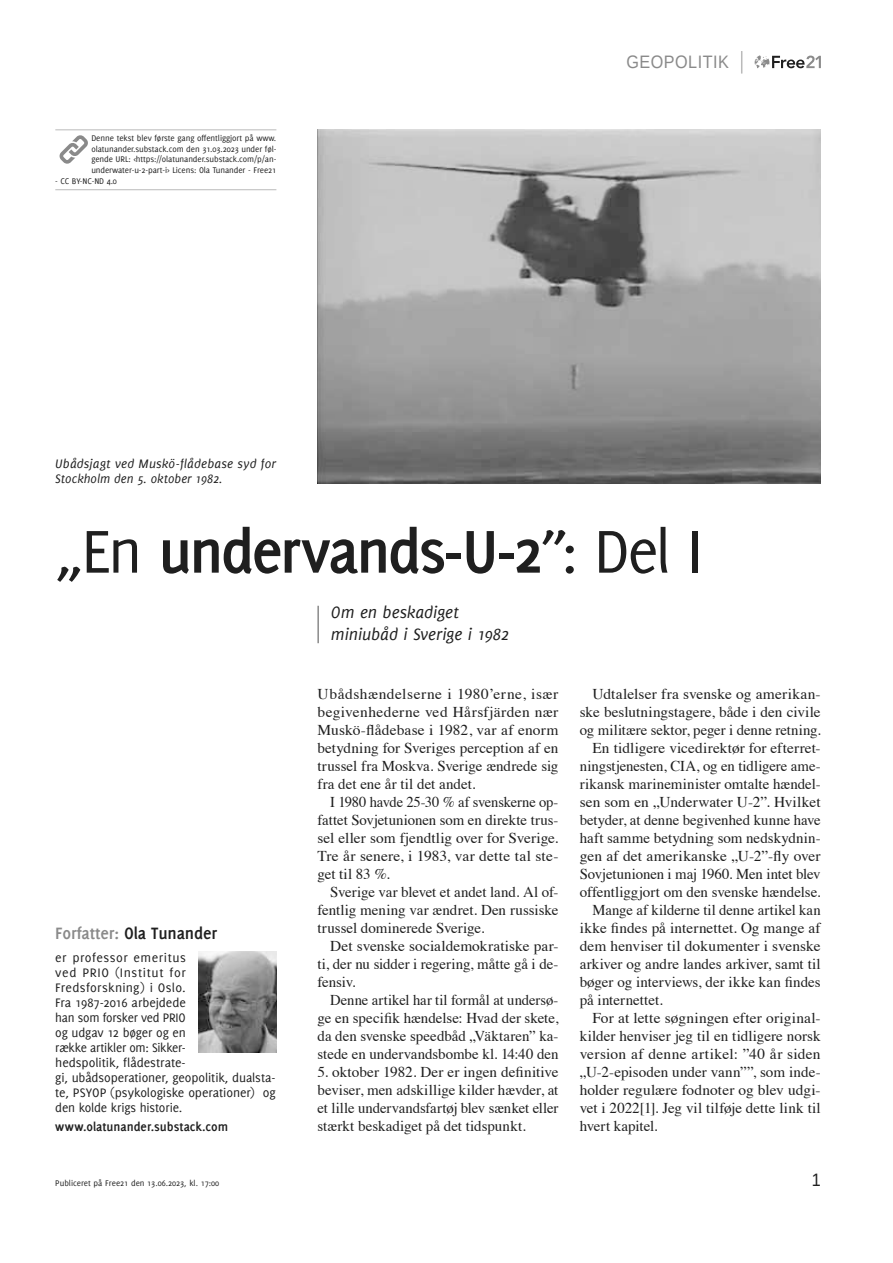
<style>
.page{position:relative;width:893px;height:1263px;background:#fff}
.page>*{position:absolute;margin:0;border:0;box-sizing:border-box;transform-origin:0 0}
.t1{font:700 66px "Delicious";letter-spacing:-.04em;color:#1f1f1f}
.t2{font:italic 18px/21.6px "Delicious";color:#1f1f1f}
.t3{font:700 18px "Delicious";letter-spacing:-.01em;color:#1f1f1f}
.t4{font:18px "Liberation Sans";letter-spacing:.03em;color:#8a8a8a;scale:.9 1}
.t5{font:18px "Liberation Sans";color:#1f1f1f;scale:.9 1}
.t6{font:15px/18px "Times";color:#1f1f1f;text-align:justify}
.t7{font:15px "Times";letter-spacing:.02em;color:#1f1f1f}
.t8{font:13.5px/15px "Delicious";letter-spacing:-.005em;color:#1f1f1f}
.t9{font:italic 13.5px/15px "Delicious";letter-spacing:.01em;color:#1f1f1f}
.t10{font:700 13.5px "Delicious";color:#1f1f1f}
.t11{font:9px/10.8px "Delicious";letter-spacing:-.01em;color:#1f1f1f;text-align:justify}
.s1{font-weight:400}
.s2{color:#8a8a8a}
</style>
<div class="page">
<svg style="left:755px;top:55px;width:66px;height:13px"></svg>
<svg style="left:741px;top:51px;width:1px;height:23px"></svg>
<img style="left:317px;top:130px;width:504px;height:353px">
<img style="left:199px;top:952px;width:77px;height:100px">
<hr style="left:55px;top:129px;width:221px;height:1px;background:#bababa">
<hr style="left:55px;top:189px;width:221px;height:1px;background:#bababa">
<svg style="left:59px;top:135px;width:29px;height:29px"></svg>
<hr style="left:317px;top:606px;width:2px;height:37px;background:#8a8a8a">
<p class="t11" style="left:91px;top:132px;width:187px">Denne tekst blev første gang offentliggjort på www. olatunander.substack.com den 31.03.2023 under føl&shy;gende URL: &lt;https://olatunander.substack.com/p/an&shy;underwater-u-2-part-i&gt; Licens: Ola Tunander - Free21</p>
<p class="t11" style="left:55px;top:176px;width:63px">- CC BY-NC-ND 4.0</p>
<p class="t9" style="left:55px;top:456px;width:223px">Ubådsjagt ved Muskö-flådebase syd for<br>Stockholm den 5. oktober 1982.</p>
<p class="t4" style="left:626px;top:51px;width:115px">GEOPOLITIK</p>
<h1 class="t1" style="left:55px;top:513px;width:649px"><span class="s1">„En</span> undervands-U-2<span class="s1">”: Del I</span></h1>
<p class="t3" style="left:55px;top:922px;width:163px"><span class="s2">Forfatter:</span> Ola Tunander</p>
<p class="t8" style="left:55px;top:950px;width:222px">er professor emeritus<br>ved PRIO (Institut for<br>Fredsforskning) i Oslo.<br>Fra 1987-2016 arbejdede<br>han som forsker ved PRIO<br>og udgav 12 bøger og en<br>række artikler om: Sikker-<br>hedspolitik, flådestrate-<br>gi, ubådsoperationer, geopolitik, dualsta&shy;te, PSYOP (psykologiske operationer) og den kolde krigs historie.</p>
<p class="t10" style="left:55px;top:1119px;width:174px">www.olatunander.substack.com</p>
<p class="t2" style="left:331px;top:602px;width:179px">Om en beskadiget miniubåd i Sverige i 1982</p>
<p class="t6" style="left:317px;top:684px;width:242px">Ubådshændelserne i 1980’erne, især begivenhederne ved Hårsfjärden nær Muskö-flådebase i 1982, var af enorm betydning for Sveriges perception af en trussel fra Moskva. Sverige ændrede sig fra det ene år til det andet.</p>
<p class="t6" style="left:317px;top:792px;width:242px;text-indent:13px">I 1980 havde 25-30 % af svenskerne op&shy;fattet Sovjetunionen som en direkte trus&shy;sel eller som fjendtlig over for Sverige.<br>Tre år senere, i 1983, var dette tal ste&shy;get til 83 %.</p>
<p class="t6" style="left:317px;top:882px;width:242px;text-indent:13px">Sverige var blevet et andet land. Al of&shy;fentlig mening var ændret. Den russiske trussel dominerede Sverige.</p>
<p class="t6" style="left:317px;top:936px;width:242px;text-indent:13px">Det svenske socialdemokratiske par&shy;ti, der nu sidder i regering, måtte gå i de&shy;fensiv.</p>
<p class="t6" style="left:317px;top:990px;width:242px;text-indent:13px">Denne artikel har til formål at undersø&shy;ge en specifik hændelse: Hvad der skete, da den svenske speedbåd „Väktaren” ka&shy;stede en undervandsbombe kl. 14:40 den</p>
<p class="t6" style="left:317px;top:1062px;width:242px">5. oktober 1982. Der er ingen definitive beviser, men adskillige kilder hævder, at et lille undervandsfartøj blev sænket eller stærkt beskadiget på det tidspunkt.</p>
<p class="t6" style="left:592px;top:684px;width:230px">Udtalelser fra svenske og amerikan-</p>
<p class="t6" style="left:580px;top:702px;width:242px">ske beslutningstagere, både i den civile</p>
<p class="t6" style="left:580px;top:720px;width:242px">og militære sektor, peger i denne retning.</p>
<p class="t6" style="left:592px;top:738px;width:230px">En tidligere vicedirektør for efterret-</p>
<p class="t6" style="left:580px;top:756px;width:242px">ningstjenesten, CIA, og en tidligere ame-</p>
<p class="t6" style="left:580px;top:774px;width:242px">rikansk marineminister omtalte hændel-</p>
<p class="t6" style="left:580px;top:792px;width:242px">sen som en „Underwater U-2”. Hvilket</p>
<p class="t6" style="left:580px;top:810px;width:242px">betyder, at denne begivenhed kunne have</p>
<p class="t6" style="left:580px;top:828px;width:242px">haft samme betydning som nedskydnin-</p>
<p class="t6" style="left:580px;top:846px;width:242px">gen af det amerikanske „U-2”-fly over</p>
<p class="t6" style="left:580px;top:864px;width:242px">Sovjetunionen i maj 1960. Men intet blev</p>
<p class="t6" style="left:580px;top:882px;width:242px">offentliggjort om den svenske hændelse.</p>
<p class="t6" style="left:592px;top:900px;width:230px">Mange af kilderne til denne artikel kan</p>
<p class="t6" style="left:580px;top:918px;width:242px">ikke findes på internettet. Og mange af</p>
<p class="t6" style="left:580px;top:936px;width:242px">dem henviser til dokumenter i svenske</p>
<p class="t6" style="left:580px;top:954px;width:242px">arkiver og andre landes arkiver, samt til</p>
<p class="t6" style="left:580px;top:972px;width:242px">bøger og interviews, der ikke kan findes</p>
<p class="t6" style="left:580px;top:990px;width:85px">på internettet.</p>
<p class="t6" style="left:592px;top:1008px;width:230px">For at lette søgningen efter original-</p>
<p class="t6" style="left:580px;top:1026px;width:242px">kilder henviser jeg til en tidligere norsk</p>
<p class="t7" style="left:580px;top:1040px;width:242px">version af denne artikel: ”40 år siden</p>
<p class="t6" style="left:580px;top:1062px;width:242px">„U-2-episoden under vann””, som inde-</p>
<p class="t6" style="left:580px;top:1080px;width:242px">holder regulære fodnoter og blev udgi-</p>
<p class="t6" style="left:580px;top:1098px;width:242px">vet i 2022[1]. Jeg vil tilføje dette link til</p>
<p class="t6" style="left:580px;top:1116px;width:79px">hvert kapitel.</p>
<p class="t11" style="left:55px;top:1177px;width:165px">Publiceret på Free21 den 13.06.2023, kl. 17:00</p>
<p class="t5" style="left:812px;top:1168px;width:12px">1</p>
</div>
